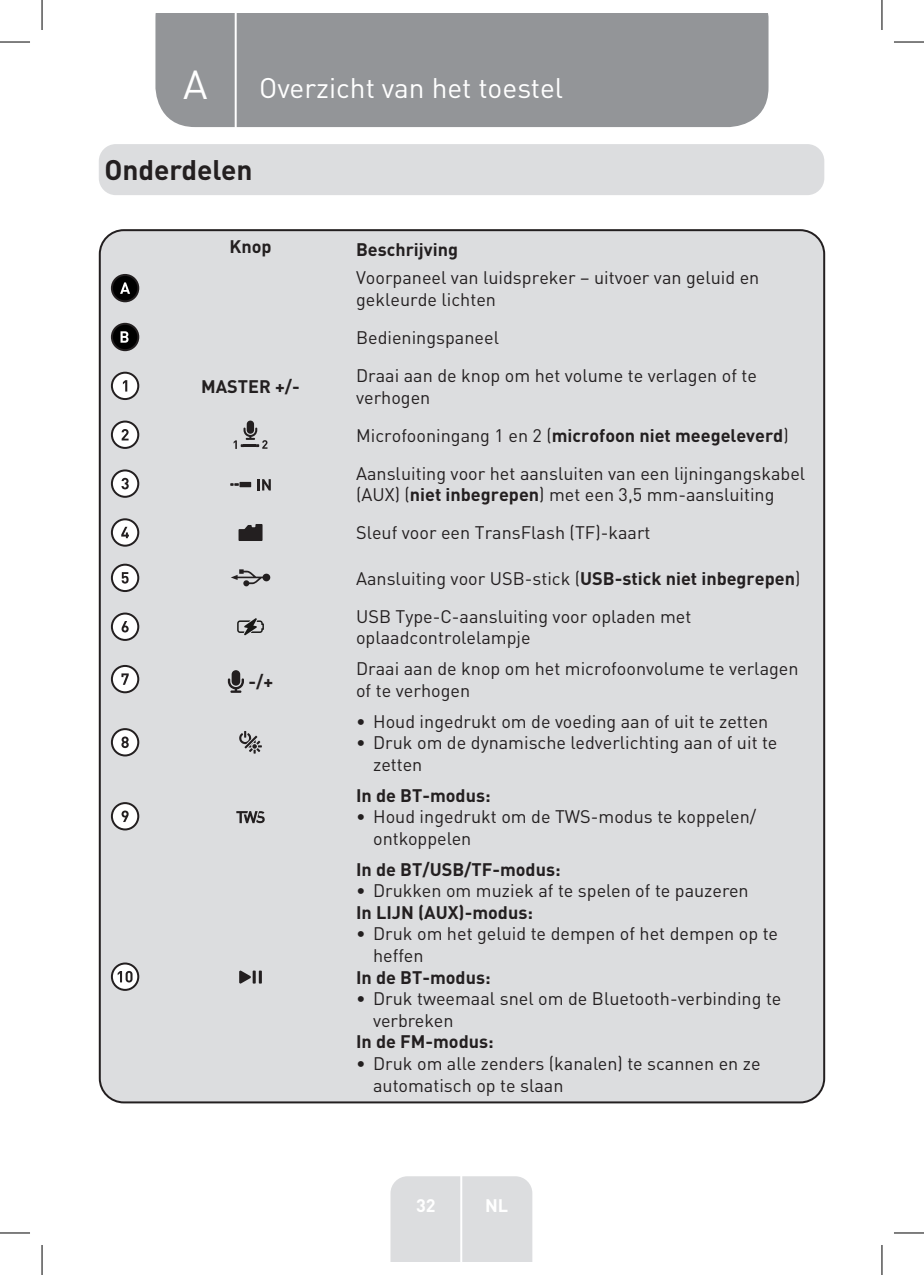
<style>
.page{position:relative;width:924px;height:1275px;background:#fff}
.page>*{position:absolute;margin:0;border:0;box-sizing:border-box;transform-origin:0 0}
.t1{font:40px "DIN Pro";color:#fff}
.TitreGauche__gabarit{font:28px "DIN Pro";color:#fff}
.Headline-01{font:700 28px "DIN Pro";color:#231f20}
.Left__Table{font:18px/21.6px "DIN Pro";color:#231f20}
.Left__Table-2{font:700 18px "DIN Pro";color:#231f20}
.Centre__Table{font:700 18px "DIN Pro";color:#231f20}
.t2{font:700 18px "DIN Pro";color:#fff}
.s1{font-weight:400}
.s2{font-weight:700}
</style>
<div class="page">
<div style="left:155px;top:14px;width:613px;height:113px;background:#939598"></div>
<div style="left:390px;top:1176px;width:142px;height:85px;background:#dcdddf"></div>
<hr style="left:460px;top:1153px;width:2px;height:108px;background:#fff">
<hr style="left:234px;top:14px;width:2px;height:116px;background:#fff">
<div style="left:99px;top:144px;width:724px;height:51px;background:#dcdddf;border-radius:17px"></div>
<div style="left:100px;top:230px;width:723px;height:872px;background:#dcdddf;border-radius:24px"></div>
<div style="left:112px;top:275px;width:26px;height:26px;background:#000;border-radius:50%"></div>
<div style="left:111px;top:274px;width:28px;height:28px;border:2px solid #231f20;border-radius:50%"></div>
<svg style="left:120px;top:282px;width:10px;height:12px"></svg>
<div style="left:112px;top:324px;width:26px;height:26px;background:#000;border-radius:50%"></div>
<div style="left:111px;top:323px;width:28px;height:28px;border:2px solid #231f20;border-radius:50%"></div>
<svg style="left:120px;top:331px;width:8px;height:12px"></svg>
<div style="left:112px;top:373px;width:26px;height:26px;background:#fff;border-radius:50%"></div>
<div style="left:111px;top:372px;width:28px;height:28px;border:2px solid #231f20;border-radius:50%"></div>
<svg style="left:123px;top:380px;width:4px;height:11px"></svg>
<svg style="left:112px;top:421px;width:26px;height:27px"></svg>
<div style="left:111px;top:420px;width:28px;height:29px;border:2px solid #231f20;border-radius:50%"></div>
<svg style="left:122px;top:429px;width:6px;height:11px"></svg>
<svg style="left:233px;top:420px;width:34px;height:29px"></svg>
<svg style="left:112px;top:470px;width:26px;height:27px"></svg>
<div style="left:111px;top:469px;width:28px;height:29px;border:2px solid #231f20;border-radius:50%"></div>
<svg style="left:121px;top:478px;width:8px;height:11px"></svg>
<svg style="left:257px;top:479px;width:14px;height:11px"></svg>
<div style="left:239px;top:482px;width:12px;height:5px;background:#231f20"></div>
<svg style="left:230px;top:483px;width:9px;height:3px"></svg>
<div style="left:112px;top:519px;width:26px;height:26px;background:#fff;border-radius:50%"></div>
<div style="left:111px;top:518px;width:28px;height:28px;border:2px solid #231f20;border-radius:50%"></div>
<svg style="left:121px;top:527px;width:8px;height:11px"></svg>
<svg style="left:238px;top:524px;width:24px;height:17px"></svg>
<svg style="left:112px;top:564px;width:26px;height:27px"></svg>
<div style="left:111px;top:563px;width:28px;height:29px;border:2px solid #231f20;border-radius:50%"></div>
<svg style="left:121px;top:572px;width:7px;height:11px"></svg>
<svg style="left:231px;top:569px;width:39px;height:17px"></svg>
<svg style="left:112px;top:613px;width:26px;height:27px"></svg>
<div style="left:111px;top:612px;width:28px;height:29px;border:2px solid #231f20;border-radius:50%"></div>
<svg style="left:121px;top:621px;width:8px;height:11px"></svg>
<svg style="left:237px;top:618px;width:27px;height:17px"></svg>
<div style="left:112px;top:666px;width:26px;height:26px;background:#fff;border-radius:50%"></div>
<div style="left:111px;top:665px;width:28px;height:28px;border:2px solid #231f20;border-radius:50%"></div>
<svg style="left:121px;top:673px;width:8px;height:12px"></svg>
<svg style="left:228px;top:670px;width:16px;height:23px"></svg>
<div style="left:112px;top:729px;width:26px;height:26px;background:#fff;border-radius:50%"></div>
<div style="left:111px;top:728px;width:28px;height:28px;border:2px solid #231f20;border-radius:50%"></div>
<svg style="left:121px;top:736px;width:8px;height:12px"></svg>
<svg style="left:239px;top:731px;width:23px;height:22px"></svg>
<div style="left:112px;top:803px;width:26px;height:26px;background:#fff;border-radius:50%"></div>
<div style="left:111px;top:802px;width:28px;height:28px;border:2px solid #231f20;border-radius:50%"></div>
<svg style="left:121px;top:810px;width:8px;height:12px"></svg>
<svg style="left:236px;top:811px;width:28px;height:12px"></svg>
<svg style="left:112px;top:963px;width:26px;height:27px"></svg>
<div style="left:111px;top:962px;width:28px;height:29px;border:2px solid #231f20;border-radius:50%"></div>
<svg style="left:118px;top:971px;width:14px;height:11px"></svg>
<svg style="left:239px;top:970px;width:23px;height:13px"></svg>
<hr style="left:0;top:42px;width:30px;height:1px;background:#000">
<hr style="left:893px;top:42px;width:30px;height:1px;background:#000">
<hr style="left:0;top:1232px;width:30px;height:1px;background:#000">
<hr style="left:893px;top:1232px;width:30px;height:1px;background:#000">
<hr style="left:42px;top:0;width:1px;height:30px;background:#000">
<hr style="left:42px;top:1245px;width:1px;height:30px;background:#000">
<hr style="left:881px;top:0;width:1px;height:30px;background:#000">
<hr style="left:881px;top:1245px;width:1px;height:30px;background:#000">
<p class="t1" style="left:183px;top:57px;width:26px">A</p>
<p class="TitreGauche__gabarit" style="left:259px;top:69px;width:305px">Overzicht van het toestel</p>
<p class="Headline-01" style="left:104px;top:151px;width:149px">Onderdelen</p>
<p class="Centre__Table" style="left:229px;top:235px;width:44px">Knop</p>
<p class="Left__Table-2" style="left:356px;top:237px;width:103px">Beschrijving</p>
<p class="Left__Table" style="left:356px;top:266px;width:404px">Voorpaneel van luidspreker – uitvoer van geluid en gekleurde lichten</p>
<p class="Left__Table" style="left:356px;top:326px;width:144px">Bedieningspaneel</p>
<p class="Centre__Table" style="left:201px;top:374px;width:100px">MASTER +/-</p>
<p class="Left__Table" style="left:356px;top:364px;width:402px">Draai aan de knop om het volume te verlagen of te verhogen</p>
<p class="Left__Table-2" style="left:356px;top:423px;width:434px"><span class="s1">Microfooningang 1 en 2 (</span>microfoon niet meegeleverd<span class="s1">)</span></p>
<p class="Left__Table" style="left:356px;top:461px;width:450px">Aansluiting voor het aansluiten van een lijningangskabel (AUX) (<span class="s2">niet inbegrepen</span>) met een 3,5 mm-aansluiting</p>
<p class="Left__Table" style="left:356px;top:521px;width:296px">Sleuf voor een TransFlash (TF)-kaart</p>
<p class="Left__Table" style="left:356px;top:567px;width:445px">Aansluiting voor USB-stick (<span class="s2">USB-stick niet inbegrepen</span>)</p>
<p class="Left__Table" style="left:356px;top:605px;width:336px">USB Type-C-aansluiting voor opladen met oplaadcontrolelampje</p>
<p class="Centre__Table" style="left:248px;top:669px;width:26px">-/+</p>
<p class="Left__Table" style="left:356px;top:657px;width:444px">Draai aan de knop om het microfoonvolume te verlagen of te verhogen</p>
<p class="Left__Table" style="left:356px;top:709px;width:413px">• Houd ingedrukt om de voeding aan of uit te zetten</p>
<p class="Left__Table" style="left:373px;top:731px;width:405px;text-indent:-17px">• Druk om de dynamische ledverlichting aan of uit te zetten</p>
<p class="Left__Table-2" style="left:356px;top:783px;width:136px">In de BT-modus:</p>
<p class="Left__Table" style="left:373px;top:805px;width:384px;text-indent:-17px">• Houd ingedrukt om de TWS-modus te koppelen/ ontkoppelen</p>
<p class="Left__Table-2" style="left:356px;top:857px;width:206px">In de BT/USB/TF-modus:</p>
<p class="Left__Table" style="left:356px;top:879px;width:394px">• Drukken om muziek af te spelen of te pauzeren</p>
<p class="Left__Table-2" style="left:356px;top:900px;width:178px">In LIJN (AUX)-modus:</p>
<p class="Left__Table" style="left:373px;top:922px;width:406px;text-indent:-17px">• Druk om het geluid te dempen of het dempen op te heffen</p>
<p class="Left__Table-2" style="left:356px;top:965px;width:136px">In de BT-modus:</p>
<p class="Left__Table" style="left:373px;top:987px;width:409px;text-indent:-17px">• Druk tweemaal snel om de Bluetooth-verbinding te verbreken</p>
<p class="Left__Table-2" style="left:356px;top:1029px;width:139px">In de FM-modus:</p>
<p class="Left__Table" style="left:373px;top:1052px;width:389px;text-indent:-17px">• Druk om alle zenders (kanalen) te scannen en ze automatisch op te slaan</p>
<p class="t2" style="left:416px;top:1192px;width:21px">32</p>
<p class="t2" style="left:485px;top:1192px;width:25px">NL</p>
</div>
